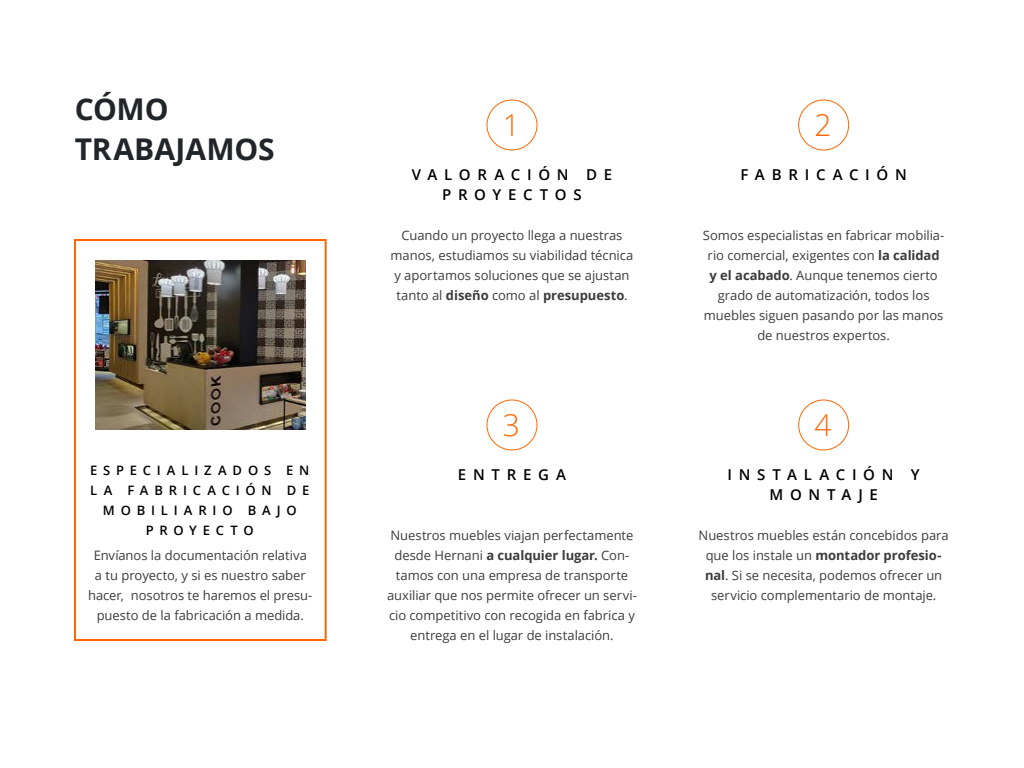
<style>
.page{position:relative;width:1024px;height:768px;background:#fff}
.page>*{position:absolute;margin:0;border:0;box-sizing:border-box;transform-origin:0 0}
.t1{font:700 30px/40px "Open Sans";color:#212529}
.t2{font:300 30px "Open Sans";color:#f60}
.t3{font:600 15px/20px "Open Sans";letter-spacing:.445em;color:#000;text-align:center}
.t4{font:13px/20px "Open Sans";letter-spacing:-.005em;color:#3b3c3b;text-align:center}
.t5{font:600 13px/20px "Open Sans";letter-spacing:.45em;color:#000;text-align:center}
.s1{font-weight:700}
</style>
<div class="page">
<img style="left:95px;top:260px;width:211px;height:170px">
<div style="left:74px;top:239px;width:253px;height:402px;border:2px solid #f60"></div>
<div style="left:486px;top:100px;width:52px;height:50px;border:1px solid #f60;border-radius:50%"></div>
<div style="left:486px;top:400px;width:52px;height:50px;border:1px solid #f60;border-radius:50%"></div>
<div style="left:798px;top:100px;width:51px;height:50px;border:1px solid #f60;border-radius:50%"></div>
<div style="left:798px;top:400px;width:51px;height:50px;border:1px solid #f60;border-radius:50%"></div>
<h1 class="t1" style="left:75px;top:88px;width:201px">CÓMO<br>TRABAJAMOS</h1>
<p class="t5" style="left:90px;top:460px;width:221px">ESPECIALIZADOS EN<br>LA FABRICACIÓN DE<br>MOBILIARIO BAJO<br>PROYECTO</p>
<p class="t4" style="left:88px;top:545px;width:226px">Envíanos la documentación relativa<br>a tu proyecto, y si es nuestro saber hacer, nosotros te haremos el presu&shy;puesto de la fabricación a medida.</p>
<h1 class="t2" style="left:503px;top:104px;width:19px">1</h1>
<h1 class="t2" style="left:815px;top:104px;width:19px">2</h1>
<p class="t3" style="left:412px;top:164px;width:202px">VALORACIÓN DE<br>PROYECTOS</p>
<p class="t3" style="left:740px;top:164px;width:168px">FABRICACIÓN</p>
<p class="t4" style="left:391px;top:225px;width:244px">Cuando un proyecto llega a nuestras manos, estudiamos su viabilidad técnica y aportamos soluciones que se ajustan tanto al <span class="s1">diseño</span> como al <span class="s1">presupuesto</span>.</p>
<p class="t4" style="left:703px;top:225px;width:243px">Somos especialistas en fabricar mobilia&shy;rio comercial, exigentes con <span class="s1">la calidad y el acabado</span>. Aunque tenemos cierto grado de automatización, todos los muebles siguen pasando por las manos de nuestros expertos.</p>
<h1 class="t2" style="left:503px;top:404px;width:19px">3</h1>
<h1 class="t2" style="left:815px;top:404px;width:19px">4</h1>
<p class="t3" style="left:458px;top:464px;width:110px">ENTREGA</p>
<p class="t3" style="left:727px;top:464px;width:194px">INSTALACIÓN Y<br>MONTAJE</p>
<p class="t4" style="left:387px;top:525px;width:251px">Nuestros muebles viajan perfectamente desde Hernani <span class="s1">a cualquier lugar.</span> Con&shy;tamos con una empresa de transporte auxiliar que nos permite ofrecer un servi&shy;cio competitivo con recogida en fabrica y entrega en el lugar de instalación.</p>
<p class="t4" style="left:699px;top:525px;width:252px">Nuestros muebles están concebidos para que los instale un <span class="s1">montador profesio&shy;nal</span>. Si se necesita, podemos ofrecer un servicio complementario de montaje.</p>
</div>
